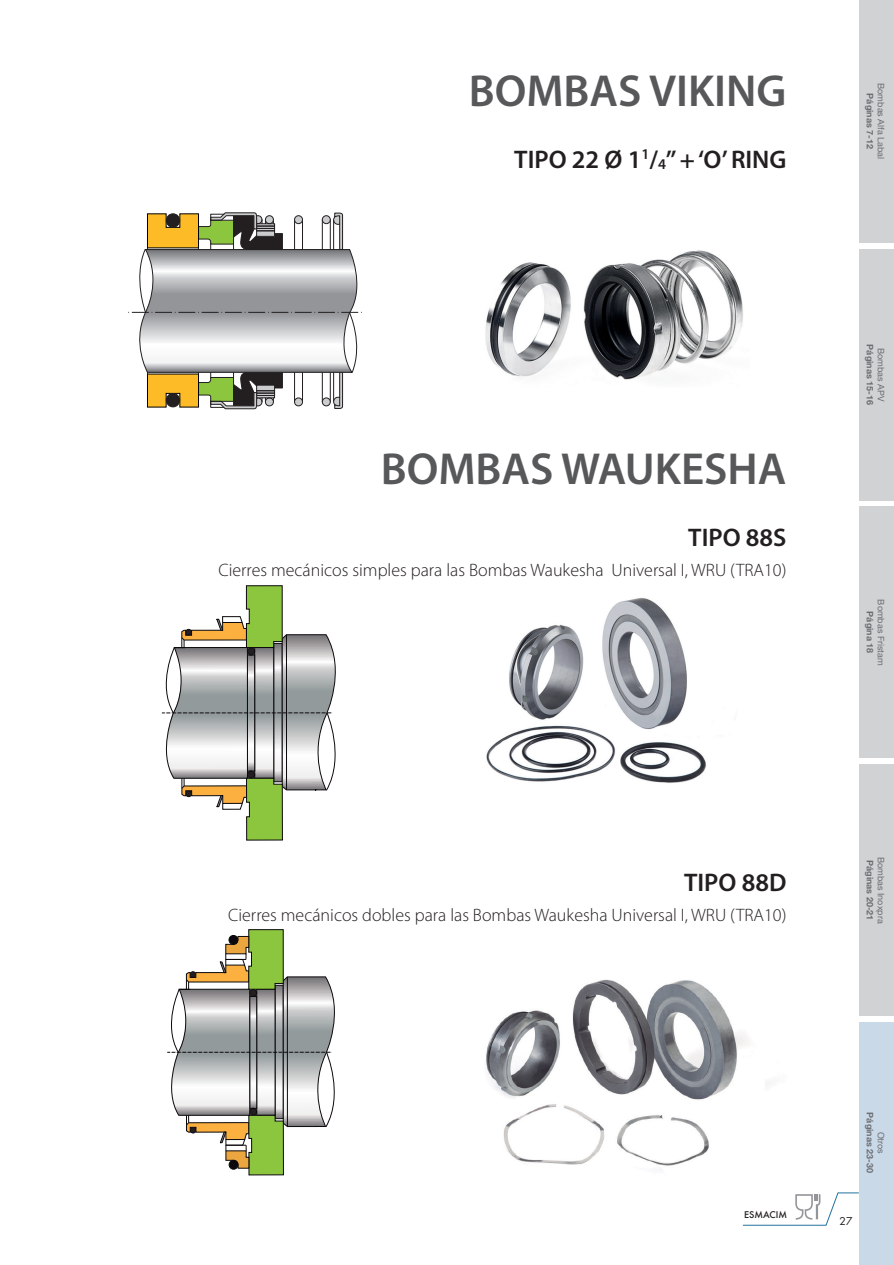
<style>
.page{position:relative;width:894px;height:1265px;background:#fff}
.page>*{position:absolute;margin:0;border:0;box-sizing:border-box;transform-origin:0 0}
.t1{font:600 45px "Myriad Pro";color:#57585a}
.t2{font:600 25.5px "Myriad Pro";color:#231f20}
.t3{font:300 18px "Myriad Pro";color:#231f20}
.t4{font:10.5px "Futura";color:#231f20}
.t5{font:9px "Helvetica Neue";color:#6c6d70}
.t6{font:700 9px "Helvetica Neue";color:#6c6d70}
.t7{font:500 9px "Futura";color:#231f20}
.s1{font-size:14.85px}
</style>
<div class="page">
<div style="left:859px;top:0;width:35px;height:243px;background:#d1d2d4"></div>
<div style="left:859px;top:249px;width:35px;height:251px;background:#d1d2d4"></div>
<div style="left:859px;top:506px;width:35px;height:252px;background:#d1d2d4"></div>
<div style="left:859px;top:764px;width:35px;height:252px;background:#d1d2d4"></div>
<div style="left:859px;top:1022px;width:35px;height:242px;background:#cad9e8"></div>
<svg style="left:743px;top:1192px;width:116px;height:33px"></svg>
<img style="left:486px;top:598px;width:220px;height:185px">
<svg style="left:161px;top:585px;width:175px;height:255px"></svg>
<img style="left:485px;top:250px;width:258px;height:130px">
<svg style="left:128px;top:212px;width:234px;height:197px"></svg>
<svg style="left:167px;top:929px;width:168px;height:246px"></svg>
<img style="left:486px;top:979px;width:284px;height:191px">
<p class="t1" style="left:469px;top:62px;width:319px">BOMBAS VIKING</p>
<p class="t2" style="left:514px;top:143px;width:274px">TIPO 22 Ø 1<sup>1</sup>/<span class="s1">4</span>’’ + ‘O’ RING</p>
<p class="t1" style="left:381px;top:440px;width:407px">BOMBAS WAUKESHA</p>
<p class="t2" style="left:688px;top:521px;width:100px">TIPO 88S</p>
<p class="t3" style="left:218px;top:560px;width:569px">Cierres mecánicos simples para las Bombas Waukesha Universal I, WRU (TRA10)</p>
<p class="t5" style="left:886px;top:83px;width:78px;rotate:90deg">Bombas Alfa Labal</p>
<p class="t6" style="left:875px;top:93px;width:57px;rotate:90deg">Páginas 7-12</p>
<p class="t6" style="left:875px;top:344px;width:62px;rotate:90deg">Páginas 15-16</p>
<p class="t5" style="left:886px;top:348px;width:55px;rotate:90deg">Bombas APV</p>
<p class="t5" style="left:886px;top:599px;width:68px;rotate:90deg">Bombas Fristam</p>
<p class="t6" style="left:875px;top:611px;width:44px;rotate:90deg">Página 18</p>
<p class="t2" style="left:684px;top:866px;width:104px">TIPO 88D</p>
<p class="t3" style="left:228px;top:905px;width:560px">Cierres mecánicos dobles para las Bombas Waukesha Universal I, WRU (TRA10)</p>
<p class="t6" style="left:875px;top:860px;width:62px;rotate:90deg">Páginas 20-21</p>
<p class="t5" style="left:886px;top:857px;width:68px;rotate:90deg">Bombas Inoxpra</p>
<p class="t7" style="left:744px;top:1208px;width:44px">ESMACIM</p>
<p class="t6" style="left:875px;top:1112px;width:62px;rotate:90deg">Páginas 23-30</p>
<p class="t5" style="left:886px;top:1131px;width:24px;rotate:90deg">Otros</p>
<p class="t4" style="left:839px;top:1213px;width:14px">27</p>
</div>
